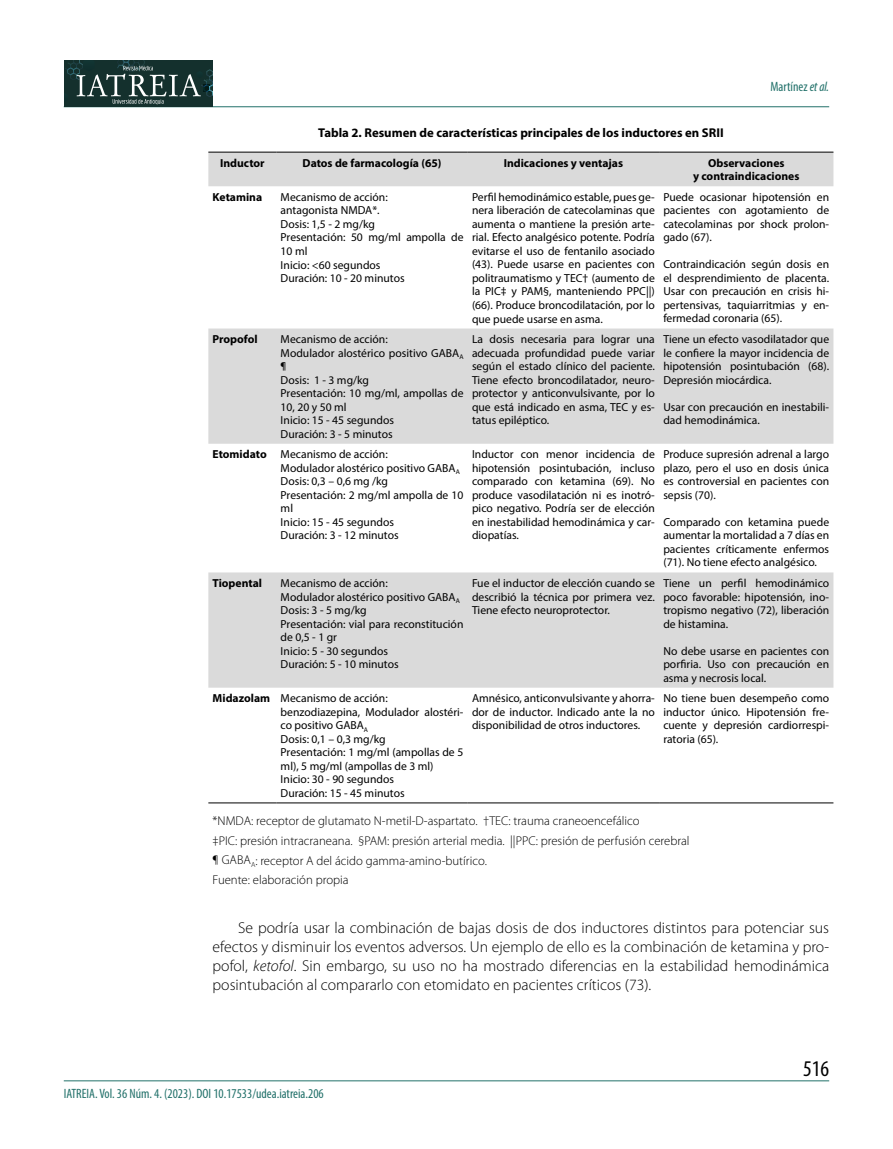
<style>
.page{position:relative;width:893px;height:1149px;background:#fff}
.page>*{position:absolute;margin:0;border:0;box-sizing:border-box;transform-origin:0 0}
.t1{font:condensed 22.5px "Myriad Pro";color:#000}
.t2{font:300 15.75px/18.9px "Myriad Pro";color:#000;text-align:justify}
.t3{font:condensed 13.5px "Myriad Pro";color:#22716a}
.t4{font:300 12.75px/19.5px "Myriad Pro";color:#000}
.t5{font:700 12.75px "Myriad Pro";color:#000}
.t6{font:11.7px/13.5px "Myriad Pro";color:#000;text-align:justify}
.t7{font:700 11.7px/13.5px "Myriad Pro";color:#000;text-align:center}
.s1{font-style:italic}
.s2{font-weight:700}
</style>
<div class="page">
<hr style="left:64px;top:106px;width:765px;height:1px;background:#22716a">
<hr style="left:64px;top:1080px;width:765px;height:1px;background:#22716a">
<div style="left:64px;top:61px;width:149px;height:46px;background:#14302d"></div>
<svg style="left:65px;top:61px;width:148px;height:43px"></svg>
<svg style="left:208px;top:153px;width:625px;height:534px"></svg>
<hr style="left:208px;top:152px;width:68px;height:1px;background:#000">
<hr style="left:276px;top:152px;width:192px;height:1px;background:#000">
<hr style="left:468px;top:152px;width:191px;height:1px;background:#000">
<hr style="left:659px;top:152px;width:174px;height:1px;background:#000">
<hr style="left:208px;top:802px;width:68px;height:1px;background:#000">
<hr style="left:276px;top:802px;width:192px;height:1px;background:#000">
<hr style="left:468px;top:802px;width:191px;height:1px;background:#000">
<hr style="left:659px;top:802px;width:174px;height:1px;background:#000">
<p class="t5" style="left:318px;top:125px;width:407px">Tabla 2. Resumen de características principales de los inductores en SRII</p>
<p class="t3" style="left:770px;top:78px;width:60px">Martínez <span class="s1">et al.</span></p>
<p class="t7" style="left:220px;top:156px;width:46px">Inductor</p>
<p class="t7" style="left:303px;top:156px;width:140px">Datos de farmacología (65)</p>
<p class="t7" style="left:504px;top:156px;width:121px">Indicaciones y ventajas</p>
<p class="t7" style="left:693px;top:156px;width:108px">Observaciones<br>y contraindicaciones</p>
<p class="t7" style="left:213px;top:190px;width:51px">Ketamina</p>
<p class="t6" style="left:281px;top:190px;width:184px;text-align:left">Mecanismo de acción:<br>antagonista NMDA*.<br>Dosis: 1,5 - 2 mg/kg<br>Presentación: 50 mg/ml ampolla de<br>10 ml<br>Inicio: &lt;60 segundos<br>Duración: 10 - 20 minutos</p>
<p class="t6" style="left:472px;top:190px;width:184px">Perfil hemodinámico estable, pues ge&shy;nera liberación de catecolaminas que aumenta o mantiene la presión arte&shy;rial. Efecto analgésico potente. Podría evitarse el uso de fentanilo asociado (43). Puede usarse en pacientes con politraumatismo y TEC† (aumento de la PIC‡ y PAM§, manteniendo PPC||) (66). Produce broncodilatación, por lo que puede usarse en asma.</p>
<p class="t6" style="left:663px;top:190px;width:167px">Puede ocasionar hipotensión en pacientes con agotamiento de catecolaminas por shock prolon&shy;gado (67).</p>
<p class="t6" style="left:663px;top:257px;width:167px">Contraindicación según dosis en el desprendimiento de placenta.<br>Usar con precaución en crisis hi&shy;pertensivas, taquiarritmias y en&shy;fermedad coronaria (65).</p>
<p class="t7" style="left:213px;top:332px;width:47px">Propofol</p>
<p class="t6" style="left:281px;top:332px;width:184px;text-align:left">Mecanismo de acción:<br>Modulador alostérico positivo GABA<sub>A </sub>¶<br>Dosis: 1 - 3 mg/kg<br>Presentación: 10 mg/ml, ampollas de<br>10, 20 y 50 ml<br>Inicio: 15 - 45 segundos<br>Duración: 3 - 5 minutos</p>
<p class="t6" style="left:472px;top:332px;width:184px">La dosis necesaria para lograr una adecuada profundidad puede variar según el estado clínico del paciente.<br>Tiene efecto broncodilatador, neuro&shy;protector y anticonvulsivante, por lo que está indicado en asma, TEC y es&shy;tatus epiléptico.</p>
<p class="t6" style="left:663px;top:332px;width:167px">Tiene un efecto vasodilatador que le confiere la mayor incidencia de hipotensión posintubación (68).<br>Depresión miocárdica.</p>
<p class="t6" style="left:663px;top:400px;width:167px">Usar con precaución en inestabili&shy;dad hemodinámica.</p>
<p class="t6" style="left:281px;top:447px;width:184px;text-align:left;text-indent:-68px"><span class="s2">Etomidato</span> Mecanismo de acción:<br>Modulador alostérico positivo GABA<sub>A<br></sub>Dosis: 0,3 – 0,6 mg /kg<br>Presentación: 2 mg/ml ampolla de 10 ml<br>Inicio: 15 - 45 segundos<br>Duración: 3 - 12 minutos</p>
<p class="t6" style="left:472px;top:447px;width:184px">Inductor con menor incidencia de hipotensión posintubación, incluso comparado con ketamina (69). No produce vasodilatación ni es inotró&shy;pico negativo. Podría ser de elección en inestabilidad hemodinámica y car&shy;diopatías.</p>
<p class="t6" style="left:663px;top:447px;width:167px">Produce supresión adrenal a largo plazo, pero el uso en dosis única es controversial en pacientes con sepsis (70).</p>
<p class="t6" style="left:663px;top:515px;width:167px">Comparado con ketamina puede aumentar la mortalidad a 7 días en pacientes críticamente enfermos (71). No tiene efecto analgésico.</p>
<p class="t7" style="left:213px;top:576px;width:51px">Tiopental</p>
<p class="t6" style="left:281px;top:576px;width:184px;text-align:left">Mecanismo de acción:<br>Modulador alostérico positivo GABA<sub>A<br></sub>Dosis: 3 - 5 mg/kg<br>Presentación: vial para reconstitución de 0,5 - 1 gr<br>Inicio: 5 - 30 segundos<br>Duración: 5 - 10 minutos</p>
<p class="t6" style="left:472px;top:576px;width:184px">Fue el inductor de elección cuando se describió la técnica por primera vez.<br>Tiene efecto neuroprotector.</p>
<p class="t6" style="left:663px;top:576px;width:167px">Tiene un perfil hemodinámico poco favorable: hipotensión, ino&shy;tropismo negativo (72), liberación de histamina.</p>
<p class="t6" style="left:663px;top:643px;width:167px">No debe usarse en pacientes con porfiria. Uso con precaución en asma y necrosis local.</p>
<p class="t6" style="left:281px;top:691px;width:184px;text-align:left;text-indent:-68px"><span class="s2">Midazolam</span> Mecanismo de acción: benzodiazepina, Modulador alostéri&shy;co positivo GABA<sub>A<br></sub>Dosis: 0,1 – 0,3 mg/kg<br>Presentación: 1 mg/ml (ampollas de 5 ml), 5 mg/ml (ampollas de 3 ml)<br>Inicio: 30 - 90 segundos<br>Duración: 15 - 45 minutos</p>
<p class="t6" style="left:472px;top:691px;width:184px">Amnésico, anticonvulsivante y ahorra&shy;dor de inductor. Indicado ante la no disponibilidad de otros inductores.</p>
<p class="t6" style="left:663px;top:691px;width:167px">No tiene buen desempeño como inductor único. Hipotensión fre&shy;cuente y depresión cardiorrespi&shy;ratoria (65).</p>
<p class="t4" style="left:213px;top:811px;width:479px">*NMDA: receptor de glutamato N-metil-D-aspartato. †TEC: trauma craneoencefálico<br>‡PIC: presión intracraneana. §PAM: presión arterial media. ||PPC: presión de perfusión cerebral ¶ GABA<sub>A</sub>: receptor A del ácido gamma-amino-butírico.<br>Fuente: elaboración propia</p>
<p class="t2" style="left:213px;top:918px;width:618px;text-indent:26px">Se podría usar la combinación de bajas dosis de dos inductores distintos para potenciar sus efectos y disminuir los eventos adversos. Un ejemplo de ello es la combinación de ketamina y pro&shy;pofol, <span class="s1">ketofol</span>. Sin embargo, su uso no ha mostrado diferencias en la estabilidad hemodinámica posintubación al compararlo con etomidato en pacientes críticos (73).</p>
<p class="t3" style="left:64px;top:1085px;width:261px">IATREIA. Vol. 36 Núm. 4. (2023). DOI 10.17533/udea.iatreia.206</p>
<h1 class="t1" style="left:803px;top:1054px;width:27px">516</h1>
</div>
